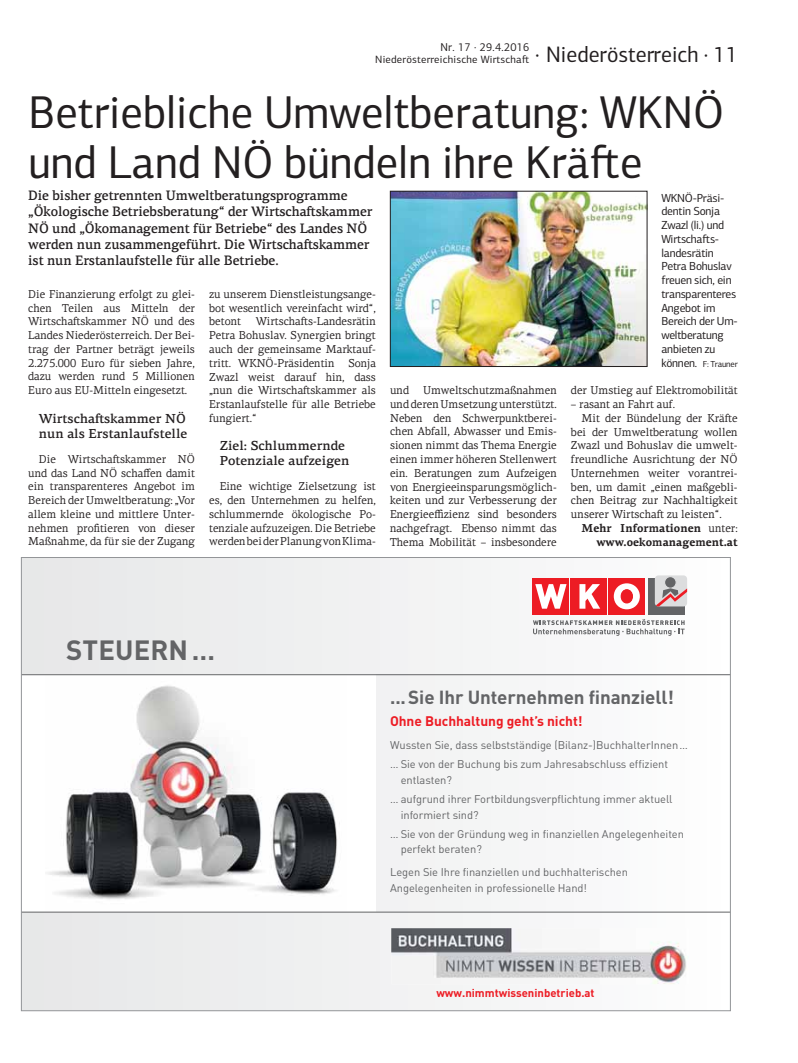
<style>
.page{position:relative;width:798px;height:1063px;background:#fff}
.page>*{position:absolute;margin:0;border:0;box-sizing:border-box;transform-origin:0 0}
.t1{font:46.25px/50px "PF Centro Sans Pro";color:#231f20;scale:.96 1}
.t2{font:700 27.5px "DIN Pro";letter-spacing:.005em;color:#636466}
.t3{font:22.5px "PF Centro Sans Pro";color:#231f20;scale:.96 1}
.t4{font:700 18.75px "DIN Pro";letter-spacing:-.005em;color:#636466}
.t5{font:500 13.75px/16.2px "PF Centro Serif Pro";letter-spacing:-.01em;color:#231f20;scale:.96 1}
.t6{font:700 13.75px "DIN Pro";letter-spacing:-.005em;color:#ed1c24}
.t7{font:500 13.12px/15px "PF Centro Serif Pro";color:#231f20}
.t8{font:11.75px/13.8px "PF Centro Sans Pro";letter-spacing:-.02em;color:#231f20}
.t9{font:11.5px/13.8px "PF Centro Serif Pro";color:#231f20;text-align:justify;scale:.96 1}
.t10{font:700 11.5px "PF Centro Serif Pro";color:#231f20;scale:.96 1}
.t11{font:11.5px "PF Centro Sans Pro";letter-spacing:.02em;color:#231f20;scale:.96 1}
.t12{font:700 11.25px "DIN Pro";color:#ed1c24}
.t13{font:11.12px/19.1px "DIN Pro";letter-spacing:-.005em;color:#636466}
.t14{font:10.62px "PF Centro Sans Pro";letter-spacing:.02em;color:#231f20}
.t15{font:8.75px "PF Centro Sans Pro";color:#231f20}
.s1{font-size:11.75px}
.s2{font-weight:400}
</style>
<div class="page">
<img style="left:392px;top:193px;width:253px;height:172px">
<div style="left:390px;top:191px;width:257px;height:176px;border:1px solid #231f20"></div>
<svg style="left:23px;top:559px;width:705px;height:450px"></svg>
<div style="left:21px;top:674px;width:355px;height:238px;background:#fff"></div>
<img style="left:46px;top:675px;width:300px;height:237px">
<hr style="left:21px;top:674px;width:709px;height:1px;background:#636466">
<hr style="left:21px;top:912px;width:709px;height:1px;background:#636466">
<img style="left:391px;top:928px;width:297px;height:56px">
<div style="left:648px;top:579px;width:36px;height:36px;background:#636466"></div>
<div style="left:608px;top:579px;width:36px;height:36px;background:#ed1c24"></div>
<div style="left:570px;top:579px;width:36px;height:36px;background:#ed1c24"></div>
<svg style="left:579px;top:584px;width:21px;height:25px"></svg>
<div style="left:532px;top:579px;width:36px;height:36px;background:#ed1c24"></div>
<svg style="left:535px;top:584px;width:31px;height:25px"></svg>
<svg style="left:613px;top:583px;width:26px;height:26px"></svg>
<div style="left:621px;top:590px;width:11px;height:13px;background:#ed1c24;border-radius:50%"></div>
<div style="left:620px;top:589px;width:12px;height:14px;border:1px solid #ed1c24;border-radius:50%"></div>
<div style="left:654px;top:575px;width:32px;height:31px;background:#dcddde;border-radius:4px"></div>
<svg style="left:664px;top:577px;width:12px;height:11px"></svg>
<div style="left:663px;top:576px;width:13px;height:13px;border:1px solid #dcddde;border-radius:50%"></div>
<svg style="left:655px;top:588px;width:31px;height:18px"></svg>
<svg style="left:532px;top:619px;width:152px;height:17px"></svg>
<p class="t11" style="left:440px;top:43px;width:94px">Nr. 17 · 29.4.2016</p>
<p class="t14" style="left:375px;top:55px;width:155px">Niederösterreichische Wirtscha-</p>
<h3 class="t3" style="left:535px;top:46px;width:212px">· Niederösterreich · 11</h3>
<h1 class="t1" style="left:28px;top:92px;width:725px">Betriebliche Umweltberatung: WKNÖ und Land NÖ bündeln ihre Krä-e</h1>
<p class="t8" style="left:661px;top:192px;width:78px">WKNÖ-Präsi&shy;dentin Sonja<br>Zwazl (li.) und<br>Wirtscha-s&shy;landesrätin<br>Petra Bohuslav freuen sich, ein transparenteres<br>Angebot im<br>Bereich der Um&shy;weltberatung anbieten zu</p>
<p class="t15" style="left:661px;top:360px;width:78px"><span class="s1">können.</span> F: Trauner</p>
<p class="t5" style="left:28px;top:189px;width:360px">Die bisher getrennten Umweltberatungsprogramme „Ökologische Betriebsberatung“ der Wirtscha-skammer NÖ und „Ökomanagement für Betriebe“ des Landes NÖ werden nun zusammengeführt. Die Wirtscha-skammer ist nun Erstanlaufstelle für alle Betriebe.</p>
<p class="t9" style="left:28px;top:288px;width:175px">Die Finanzierung erfolgt zu glei&shy;chen Teilen aus Mitteln der Wirtscha-skammer NÖ und des Landes Niederösterreich. Der Bei&shy;trag der Partner beträgt jeweils 2.275.000 Euro für sieben Jahre, dazu werden rund 5 Millionen Euro aus EU-Mitteln eingesetzt.</p>
<p class="t7" style="left:39px;top:412px;width:150px">Wirtscha-skammer NÖ nun als Erstanlaufstelle</p>
<p class="t9" style="left:28px;top:453px;width:175px;text-indent:11px">Die Wirtscha-skammer NÖ und das Land NÖ schaffen damit ein transparenteres Angebot im Bereich der Umweltberatung: „Vor allem kleine und mittlere Unter&shy;nehmen profitieren von dieser Maßnahme, da für sie der Zugang</p>
<p class="t9" style="left:209px;top:288px;width:175px">zu unserem Dienstleistungsange&shy;bot wesentlich vereinfacht wird“, betont</p>
<p class="t9" style="left:209px;top:316px;width:175px;text-indent:47px">Wirtscha-s-Landesrätin Petra Bohuslav. Synergien bringt auch der gemeinsame Marktauf&shy;tritt. WKNÖ-Präsidentin Sonja Zwazl weist darauf hin, dass „nun die Wirtscha-skammer als Erstanlaufstelle für alle Betriebe fungiert.“</p>
<p class="t7" style="left:220px;top:440px;width:131px">Ziel: Schlummernde<br>Potenziale aufzeigen</p>
<p class="t9" style="left:209px;top:481px;width:175px;text-indent:11px">Eine wichtige Zielsetzung ist es, den Unternehmen zu helfen, schlummernde ökologische Po&shy;tenziale aufzuzeigen. Die Betriebe werden bei der Planung von Klima-</p>
<p class="t9" style="left:390px;top:385px;width:175px">und Umweltschutzmaßnahmen und deren Umsetzung unterstützt.<br>Neben den Schwerpunktberei&shy;chen Abfall, Abwasser und Emis&shy;sionen nimmt das Thema Energie einen immer höheren Stellenwert ein. Beratungen zum Aufzeigen von Energieeinsparungsmöglich&shy;keiten und zur Verbesserung der Energieeffizienz sind besonders nachgefragt. Ebenso nimmt das Thema Mobilität – insbesondere</p>
<p class="t9" style="left:570px;top:385px;width:175px">der Umstieg auf Elektromobilität</p>
<p class="t9" style="left:570px;top:398px;width:110px">– rasant an Fahrt auf.</p>
<p class="t9" style="left:581px;top:412px;width:164px">Mit der Bündelung der Krä-e</p>
<p class="t9" style="left:570px;top:426px;width:175px">bei der Umweltberatung wollen</p>
<p class="t9" style="left:570px;top:440px;width:175px">Zwazl und Bohuslav die umwelt-</p>
<p class="t9" style="left:570px;top:453px;width:175px">freundliche Ausrichtung der NÖ</p>
<p class="t9" style="left:570px;top:467px;width:175px">Unternehmen weiter vorantrei-</p>
<p class="t9" style="left:570px;top:481px;width:175px">ben, um damit „einen maßgebli-</p>
<p class="t9" style="left:570px;top:495px;width:175px">chen Beitrag zur Nachhaltigkeit</p>
<p class="t9" style="left:570px;top:509px;width:158px">unserer Wirtscha- zu leisten“.</p>
<p class="t10" style="left:581px;top:524px;width:164px">Mehr Informationen <span class="s2">unter:</span></p>
<p class="t10" style="left:596px;top:537px;width:149px">www.oekomanagement.at</p>
<h2 class="t2" style="left:66px;top:634px;width:150px">STEUERN …</h2>
<h3 class="t4" style="left:390px;top:686px;width:285px">... Sie Ihr Unternehmen finanziell!</h3>
<p class="t6" style="left:390px;top:714px;width:194px">Ohne Buchhaltung geht’s nicht!</p>
<p class="t13" style="left:390px;top:737px;width:299px">Wussten Sie, dass selbstständige (Bilanz-)BuchhalterInnen… … Sie von der Buchung bis zum Jahresabschluss effizient</p>
<p class="t13" style="left:390px;top:772px;width:284px;text-indent:11px">entlasten?<br>… aufgrund ihrer Fortbildungsverpflichtung immer aktuell</p>
<p class="t13" style="left:390px;top:806px;width:295px;text-indent:11px">informiert sind?<br>… Sie von der Gründung weg in finanziellen Angelegen heiten</p>
<p class="t13" style="left:390px;top:839px;width:239px;line-height:22.8px;text-indent:11px">perfekt beraten?<br>Legen Sie Ihre finanziellen und buchhalterischen</p>
<p class="t13" style="left:390px;top:880px;width:198px">Angelegenheiten in professionelle Hand!</p>
<p class="t12" style="left:436px;top:987px;width:160px">www.nimmtwisseninbetrieb.at</p>
</div>
